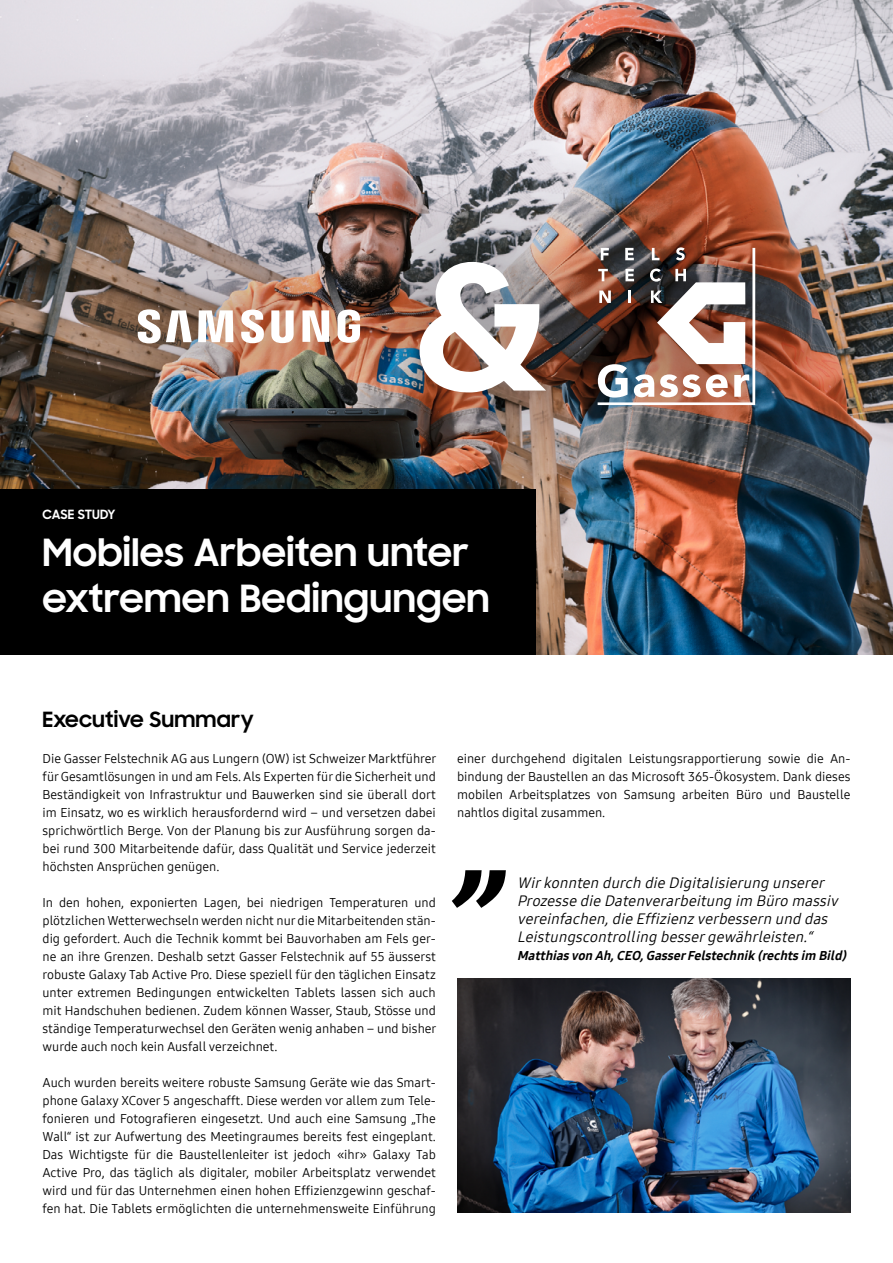
<style>
.page{position:relative;width:893px;height:1263px;background:#fff}
.page>*{position:absolute;margin:0;border:0;box-sizing:border-box;transform-origin:0 0}
.t1{font:700 173.85px "Samsung Sharp Sans";color:#fff}
.t2{font:italic 132px "Samsung One 800";color:#000}
.t3{font:700 37.5px/46.5px "Samsung Sharp Sans";letter-spacing:.01em;color:#fff}
.t4{font:700 21px "Samsung Sharp Sans";letter-spacing:.01em;color:#000}
.t5{font:italic 15px/18px "Samsung One 400";color:#000}
.t6{font:12.75px/18px "Samsung One 400";color:#000;text-align:justify}
.t7{font:italic 12.75px "Samsung One 800";color:#000}
.t8{font:700 12.75px "Samsung Sharp Sans";letter-spacing:.01em;color:#fff}
</style>
<div class="page">
<img style="left:0;top:0;width:893px;height:655px">
<div style="left:0;top:489px;width:536px;height:166px;background:#000"></div>
<img style="left:457px;top:979px;width:393px;height:234px">
<div style="left:24px;top:131px;width:851px;height:393px;background:#000;opacity:.5"></div>
<img style="left:138px;top:309px;width:222px;height:34px">
<img style="left:598px;top:247px;width:157px;height:158px">
<h1 class="t1" style="left:416px;top:199px;width:132px">&amp;</h1>
<p class="t8" style="left:43px;top:505px;width:74px">CASE STUDY</p>
<h3 class="t3" style="left:43px;top:527px;width:449px">Mobiles Arbeiten unter extremen Bedingungen</h3>
<h3 class="t4" style="left:43px;top:703px;width:213px">Executive Summary</h3>
<p class="t6" style="left:43px;top:749px;width:396px">Die Gasser Felstechnik AG aus Lungern (OW) ist Schweizer Marktführer für Gesamtlösungen in und am Fels. Als Experten für die Sicherheit und Beständigkeit von Infrastruktur und Bauwerken sind sie überall dort im Einsatz, wo es wirklich herausfordernd wird – und versetzen dabei sprichwörtlich Berge. Von der Planung bis zur Ausführung sorgen da&shy;bei rund 300 Mitarbeitende dafür, dass Qualität und Service jederzeit höchsten Ansprüchen genügen.</p>
<p class="t6" style="left:43px;top:893px;width:396px">In den hohen, exponierten Lagen, bei niedrigen Temperaturen und plötzlichen Wetterwechseln werden nicht nur die Mitarbeitenden stän&shy;dig gefordert. Auch die Technik kommt bei Bauvorhaben am Fels ger&shy;ne an ihre Grenzen. Deshalb setzt Gasser Felstechnik auf 55 äusserst robuste Galaxy Tab Active Pro. Diese speziell für den täglichen Einsatz unter extremen Bedingungen entwickelten Tablets lassen sich auch mit Handschuhen bedienen. Zudem können Wasser, Staub, Stösse und ständige Temperaturwechsel den Geräten wenig anhaben – und bisher wurde auch noch kein Ausfall verzeichnet.</p>
<p class="t6" style="left:43px;top:1073px;width:395px">Auch wurden bereits weitere robuste Samsung Geräte wie das Smart&shy;phone Galaxy XCover 5 angeschafft. Diese werden vor allem zum Tele&shy;fonieren und Fotografieren eingesetzt. Und auch eine Samsung „The Wall“ ist zur Aufwertung des Meetingraumes bereits fest eingeplant.<br>Das Wichtigste für die Baustellenleiter ist jedoch «ihr» Galaxy Tab Active Pro, das täglich als digitaler, mobiler Arbeitsplatz verwendet wird und für das Unternehmen einen hohen Effizienzgewinn geschaf&shy;fen hat. Die Tablets ermöglichten die unternehmensweite Einführung</p>
<p class="t6" style="left:457px;top:749px;width:395px">einer durchgehend digitalen Leistungsrapportierung sowie die An&shy;bindung der Baustellen an das Microsoft 365-Ökosystem. Dank dieses mobilen Arbeitsplatzes von Samsung arbeiten Büro und Baustelle nahtlos digital zusammen.</p>
<h2 class="t2" style="left:454px;top:751px;width:92px">„</h2>
<p class="t5" style="left:517px;top:874px;width:326px">Wirkonnten durch die Digitalisierung unserer Prozesse die Datenverarbeitung im Büro massiv vereinfachen,die Effizienzverbessern und das Leistungscontrolling bessergewährleisten.“</p>
<p class="t7" style="left:517px;top:947px;width:334px">Matthiasvon Ah,CEO,GasserFelstechnik (rechtsim Bild)</p>
</div>
